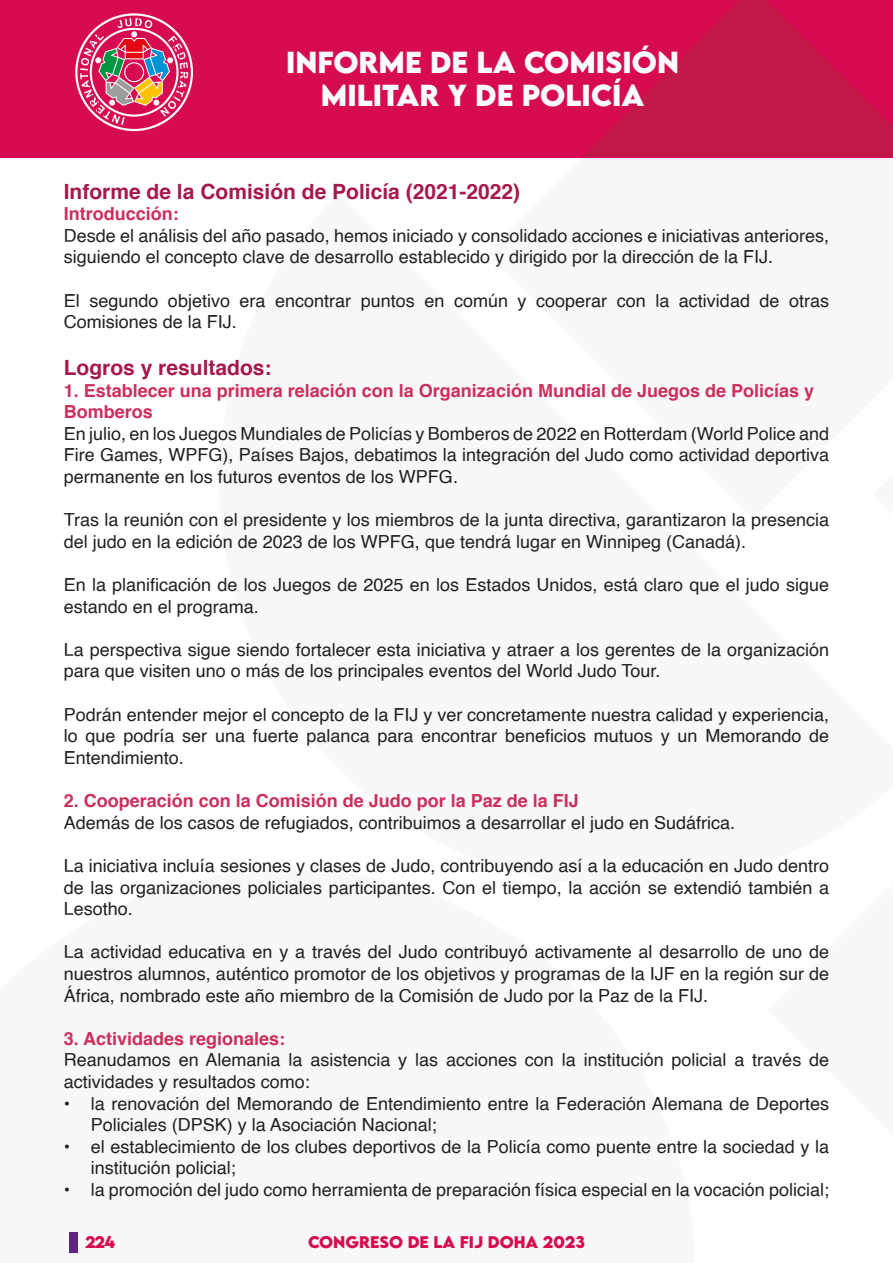
<style>
.page{position:relative;width:893px;height:1263px;background:#fff}
.page>*{position:absolute;margin:0;border:0;box-sizing:border-box;transform-origin:0 0}
.Page_headtitle{font:700 27px "LEMONMILK";color:#fcfcfc}
.Titre{font:700 21px "Helvetica";color:#a71949}
.Texte_contenu{font:18px/21.6px "Helvetica";color:#231f20}
.Sous-titre{font:700 18px/21.6px "Helvetica";color:#cd2f5c}
.t1{font:700 15px "LEMONMILK";color:#d60b52}
</style>
<div class="page">
<div style="left:0;top:0;width:893px;height:157px;background:#d60b52"></div>
<svg style="left:583px;top:0;width:310px;height:157px;fill:#c21949"></svg>
<svg style="left:75px;top:13px;width:118px;height:118px"></svg>
<div style="left:69px;top:1232px;width:8px;height:20px;background:#602483"></div>
<p class="Page_headtitle" style="left:286px;top:44px;width:394px">INFORME DE LA COMISIÓN</p>
<p class="Page_headtitle" style="left:321px;top:77px;width:325px">MILITAR Y DE POLICÍA</p>
<p class="Titre" style="left:64px;top:174px;width:458px">Informe de la Comisión de Policía (2021-2022)</p>
<p class="Sous-titre" style="left:64px;top:203px;width:117px">Introducción:</p>
<p class="Texte_contenu" style="left:64px;top:225px;width:767px">Desde el análisis del año pasado, hemos iniciado y consolidado acciones e iniciativas anteriores, siguiendo el concepto clave de desarrollo establecido y dirigido por la dirección de la FIJ.</p>
<p class="Texte_contenu" style="left:64px;top:290px;width:767px">El segundo objetivo era encontrar puntos en común y cooperar con la actividad de otras<br>Comisiones de la FIJ.</p>
<p class="Titre" style="left:64px;top:351px;width:209px">Logros y resultados:</p>
<p class="Sous-titre" style="left:64px;top:380px;width:752px">1. Establecer una primera relación con la Organización Mundial de Juegos de Policías y<br>Bomberos</p>
<p class="Texte_contenu" style="left:64px;top:423px;width:767px;text-align:justify">En julio, en los Juegos Mundiales de Policías y Bomberos de 2022 en Rotterdam (World Police and Fire Games, WPFG), Países Bajos, debatimos la integración del Judo como actividad deportiva permanente en los futuros eventos de los WPFG.</p>
<p class="Texte_contenu" style="left:64px;top:510px;width:767px">Tras la reunión con el presidente y los miembros de la junta directiva, garantizaron la presencia del judo en la edición de 2023 de los WPFG, que tendrá lugar en Winnipeg (Canadá).</p>
<p class="Texte_contenu" style="left:64px;top:574px;width:767px">En la planificación de los Juegos de 2025 en los Estados Unidos, está claro que el judo sigue estando en el programa.</p>
<p class="Texte_contenu" style="left:64px;top:639px;width:767px">La perspectiva sigue siendo fortalecer esta iniciativa y atraer a los gerentes de la organización para que visiten uno o más de los principales eventos del World Judo Tour.</p>
<p class="Texte_contenu" style="left:64px;top:704px;width:767px;text-align:justify">Podrán entender mejor el concepto de la FIJ y ver concretamente nuestra calidad y experiencia, lo que podría ser una fuerte palanca para encontrar beneficios mutuos y un Memorando de Entendimiento.</p>
<p class="Sous-titre" style="left:64px;top:790px;width:517px">2. Cooperación con la Comisión de Judo por la Paz de la FIJ</p>
<p class="Texte_contenu" style="left:64px;top:812px;width:673px">Además de los casos de refugiados, contribuimos a desarrollar el judo en Sudáfrica.</p>
<p class="Texte_contenu" style="left:64px;top:855px;width:767px;text-align:justify">La iniciativa incluía sesiones y clases de Judo, contribuyendo así a la educación en Judo dentro de las organizaciones policiales participantes. Con el tiempo, la acción se extendió también a Lesotho.</p>
<p class="Texte_contenu" style="left:64px;top:942px;width:767px;text-align:justify">La actividad educativa en y a través del Judo contribuyó activamente al desarrollo de uno de nuestros alumnos, auténtico promotor de los objetivos y programas de la IJF en la región sur de África, nombrado este año miembro de la Comisión de Judo por la Paz de la FIJ.</p>
<p class="Sous-titre" style="left:64px;top:1028px;width:223px">3. Actividades regionales:</p>
<p class="Texte_contenu" style="left:64px;top:1050px;width:767px">Reanudamos en Alemania la asistencia y las acciones con la institución policial a través de actividades y resultados como:</p>
<p class="Texte_contenu" style="left:91px;top:1093px;width:740px;text-indent:-27px">• la renovación del Memorando de Entendimiento entre la Federación Alemana de Deportes<br>Policiales (DPSK) y la Asociación Nacional;</p>
<p class="Texte_contenu" style="left:91px;top:1136px;width:740px;text-indent:-27px">• el establecimiento de los clubes deportivos de la Policía como puente entre la sociedad y la institución policial;</p>
<p class="Texte_contenu" style="left:64px;top:1179px;width:767px">• la promoción del judo como herramienta de preparación física especial en la vocación policial;</p>
<p class="t1" style="left:85px;top:1232px;width:31px">224</p>
<p class="t1" style="left:308px;top:1232px;width:278px">CONGRESO DE LA FIJ DOHA 2023</p>
</div>
